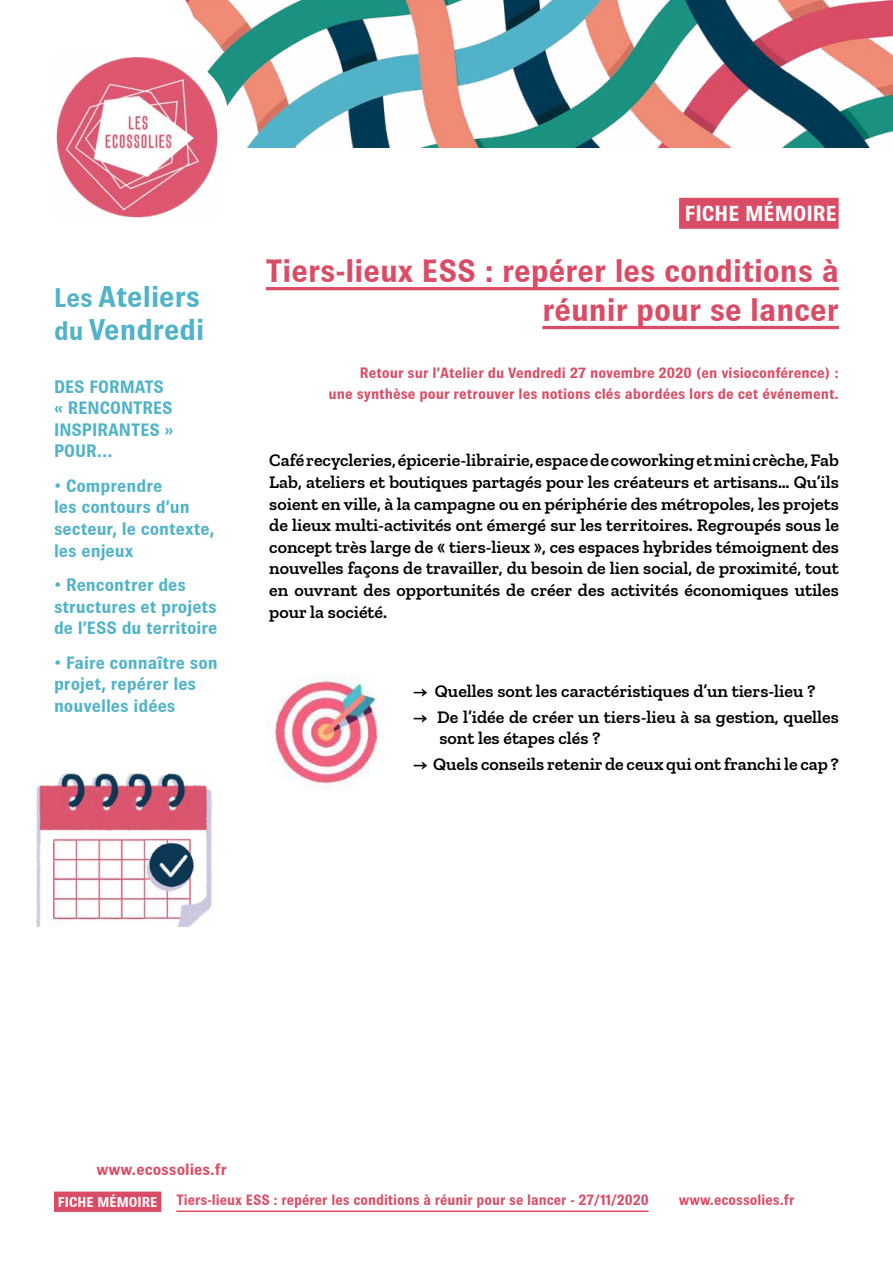
<style>
.page{position:relative;width:893px;height:1263px;background:#fff}
.page>*{position:absolute;margin:0;border:0;box-sizing:border-box;transform-origin:0 0}
.t1{font:700 32.4px/38.8px "Brown";color:#da4c65;text-align:right}
.t2{font:700 30px/33px "Brown";color:#51b3c8}
.t3{font:700 21.9px "Brown";color:#fff}
.t4{font:600 18px/21.6px "Zilla Slab";color:#000;text-align:justify}
.t5{font:700 18px/21.6px "Brown";color:#51b3c8}
.t6{font:700 16.2px "Brown";color:#da4c65}
.t7{font:700 15px/21.6px "Brown";color:#da4c65;text-align:right}
.t8{font:700 15px "Brown";color:#da4c65;scale:.96 1}
.t9{font:700 14.4px "Brown";color:#fff}
.s1{font-size:26.7px}
</style>
<div class="page">
<hr style="left:176px;top:1210px;width:391px;height:2px;background:#da4c65">
<hr style="left:567px;top:1210px;width:82px;height:2px;background:#da4c65">
<div style="left:54px;top:1191px;width:107px;height:21px;background:#da4c65"></div>
<img style="left:200px;top:0;width:693px;height:147px">
<hr style="left:266px;top:287px;width:573px;height:3px;background:#da4c65">
<hr style="left:542px;top:326px;width:297px;height:3px;background:#da4c65">
<svg style="left:185px;top:0;width:15px;height:23px"></svg>
<img style="left:56px;top:54px;width:164px;height:164px">
<div style="left:679px;top:198px;width:160px;height:31px;background:#da4c65"></div>
<img style="left:36px;top:773px;width:177px;height:153px">
<img style="left:271px;top:676px;width:113px;height:112px">
<h2 class="t2" style="left:54px;top:280px;width:152px"><span class="s1">Les</span> Ateliers <span class="s1">du</span> Vendredi</h2>
<p class="t5" style="left:54px;top:375px;width:121px">DES FORMATS « RENCONTRES<br>INSPIRANTES »<br>POUR...</p>
<p class="t5" style="left:54px;top:475px;width:162px">• Comprendre<br>les contours d’un secteur, le contexte, les enjeux</p>
<p class="t5" style="left:54px;top:574px;width:165px">• Rencontrer des structures et projets de l’ESS du territoire</p>
<p class="t5" style="left:54px;top:651px;width:165px">• Faire connaître son projet, repérer les nouvelles idées</p>
<p class="t3" style="left:685px;top:201px;width:154px">FICHE MÉMOIRE</p>
<h1 class="t1" style="left:266px;top:251px;width:575px">Tiers-lieux ESS : repérer les conditions à réunir pour se lancer</h1>
<p class="t7" style="left:328px;top:361px;width:512px">Retour sur l’Atelier du Vendredi 27 novembre 2020 (en visioconférence) :<br>une synthèse pour retrouver les notions clés abordées lors de cet événement.</p>
<p class="t4" style="left:269px;top:450px;width:571px">Café recycleries, épicerie-librairie, espace de coworking et mini crèche, Fab Lab, ateliers et boutiques partagés pour les créateurs et artisans… Qu’ils soient en ville, à la campagne ou en périphérie des métropoles, les projets de lieux multi-activités ont émergé sur les territoires. Regroupés sous le concept très large de « tiers-lieux », ces espaces hybrides témoignent des nouvelles façons de travailler, du besoin de lien social, de proximité, tout en ouvrant des opportunités de créer des activités économiques utiles pour la société.</p>
<p class="t4" style="left:414px;top:680px;width:403px">→ Quelles sont les caractéristiques d’un tiers-lieu ?</p>
<p class="t4" style="left:439px;top:706px;width:401px;text-indent:-26px">→ De l’idée de créer un tiers-lieu à sa gestion, quelles sont les étapes clés ?</p>
<p class="t4" style="left:414px;top:753px;width:427px">→ Quels conseils retenir de ceux qui ont franchi le cap ?</p>
<p class="t6" style="left:97px;top:1161px;width:132px">www.ecossolies.fr</p>
<p class="t9" style="left:58px;top:1193px;width:101px">FICHE MÉMOIRE</p>
<p class="t8" style="left:176px;top:1191px;width:494px">Tiers-lieux ESS : repérer les conditions à réunir pour se lancer - 27/11/2020</p>
<p class="t8" style="left:679px;top:1191px;width:122px">www.ecossolies.fr</p>
</div>
